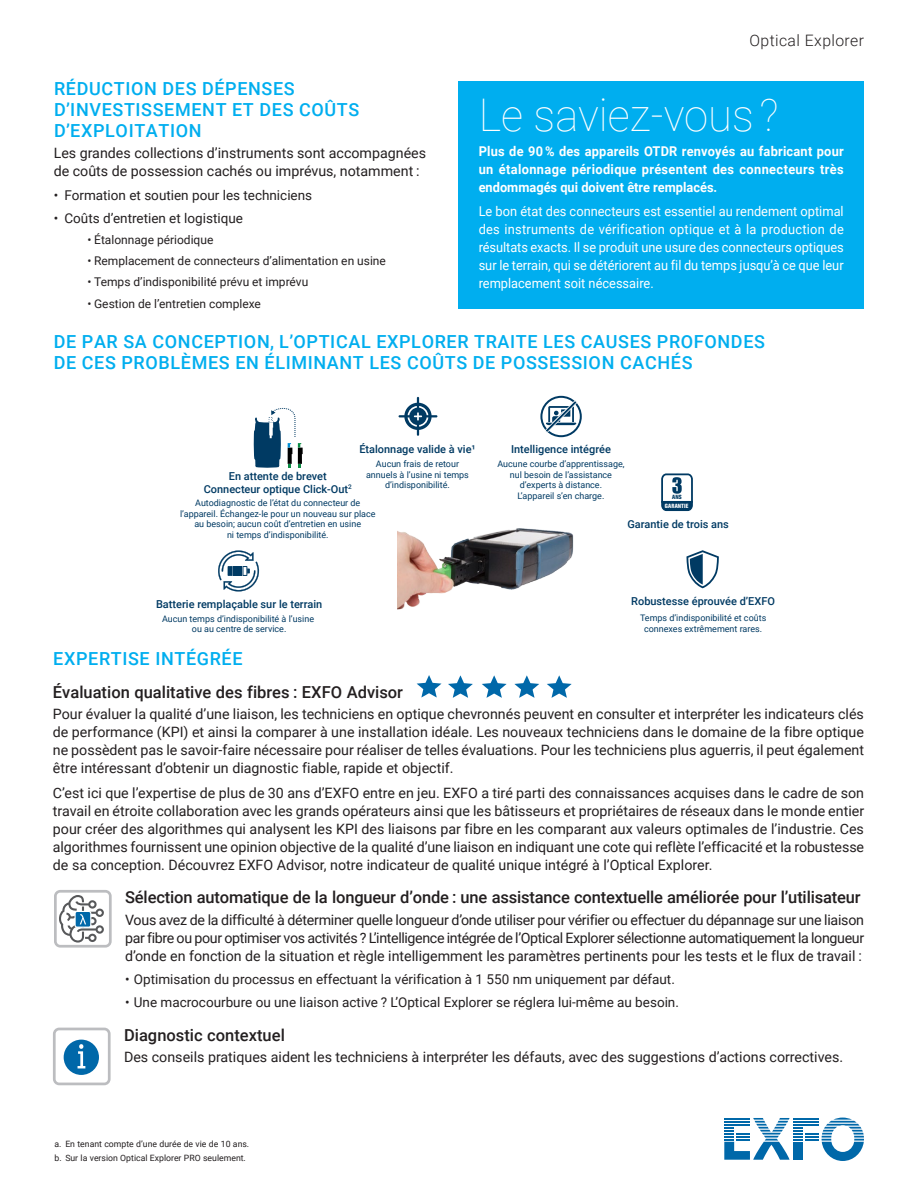
<style>
.page{position:relative;width:918px;height:1188px;background:#fff}
.page>*{position:absolute;margin:0;border:0;box-sizing:border-box;transform-origin:0 0}
.t1{font:100 45px "Roboto";color:#fff}
.t2{font:500 18px/21px "Roboto";letter-spacing:.035em;color:#00aeef}
.t3{font:500 16.5px "Roboto";letter-spacing:-.01em;color:#231f20}
.t4{font:300 15.75px "Roboto";letter-spacing:.025em;color:#231f20}
.t5{font:14.25px/18px "Roboto";color:#231f20;text-align:justify}
.t6{font:13.5px/18px "Roboto";color:#fff;text-align:justify;scale:.95 1}
.t7{font:13.5px "Roboto";color:#231f20}
.t8{font:700 13.5px/18px "Roboto";color:#fff;text-align:justify;scale:.95 1}
.t9{font:12px "Roboto";color:#231f20}
.t10{font:500 10.95px/12.5px "Roboto";color:#003a63;text-align:center}
.t11{font:9px/10.8px "Roboto";color:#003a63;text-align:center}
.t12{font:8.7px/14.4px "Roboto";color:#231f20}
.t13{font:800 condensed 6px "Akzidenz Grotesk BE";letter-spacing:.02em;color:#fff}
.t14{font:800 condensed 6px "Akzidenz Grotesk BE";color:#003a63}
</style>
<div class="page">
<svg style="left:724px;top:1118px;width:140px;height:43px"></svg>
<hr style="left:724px;top:1124px;width:26px;height:2px;background:#0068a9">
<div style="left:458px;top:81px;width:406px;height:228px;background:#00aeef"></div>
<svg style="left:448px;top:675px;width:25px;height:23px"></svg>
<svg style="left:417px;top:675px;width:24px;height:23px"></svg>
<svg style="left:547px;top:675px;width:25px;height:23px"></svg>
<svg style="left:514px;top:675px;width:25px;height:23px"></svg>
<svg style="left:482px;top:675px;width:25px;height:23px"></svg>
<svg style="left:54px;top:890px;width:58px;height:58px"></svg>
<svg style="left:53px;top:1028px;width:58px;height:57px"></svg>
<svg style="left:254px;top:408px;width:49px;height:60px"></svg>
<svg style="left:218px;top:550px;width:42px;height:42px"></svg>
<div style="left:233px;top:566px;width:5px;height:10px;background:#003a63"></div>
<hr style="left:238px;top:566px;width:4px;height:10px;background:#003a63">
<svg style="left:540px;top:396px;width:42px;height:41px"></svg>
<svg style="left:399px;top:397px;width:38px;height:39px"></svg>
<svg style="left:686px;top:550px;width:33px;height:38px"></svg>
<img style="left:398px;top:528px;width:176px;height:82px">
<svg style="left:661px;top:473px;width:32px;height:38px"></svg>
<p class="t2" style="left:54px;top:77px;width:307px">RÉDUCTION DES DÉPENSES<br>D’INVESTISSEMENT ET DES COÛTS<br>D’EXPLOITATION</p>
<p class="t5" style="left:54px;top:144px;width:374px">Les grandes collections d’instruments sont accompagnées de coûts de possession cachés ou imprévus, notamment :</p>
<p class="t7" style="left:54px;top:185px;width:260px">• Formation et soutien pour les techniciens</p>
<p class="t7" style="left:54px;top:209px;width:191px">• Coûts d’entretien et logistique</p>
<p class="t9" style="left:87px;top:231px;width:127px">• Étalonnage périodique</p>
<p class="t9" style="left:87px;top:253px;width:300px">• Remplacement de connecteurs d’alimentation en usine</p>
<p class="t9" style="left:87px;top:274px;width:222px">• Temps d’indisponibilité prévu et imprévu</p>
<p class="t9" style="left:87px;top:295px;width:175px">• Gestion de l’entretien complexe</p>
<p class="t4" style="left:750px;top:30px;width:116px">Optical Explorer</p>
<h1 class="t1" style="left:479px;top:83px;width:301px">Le saviez-vous ?</h1>
<p class="t8" style="left:479px;top:141px;width:386px">Plus de 90 % des appareils OTDR renvoyés au fabricant pour un étalonnage périodique présentent des connecteurs très endommagés qui doivent être remplacés.</p>
<p class="t6" style="left:479px;top:202px;width:386px">Le bon état des connecteurs est essentiel au rendement optimal des instruments de vérification optique et à la production de résultats exacts. Il se produit une usure des connecteurs optiques sur le terrain, qui se détériorent au fil du temps jusqu’à ce que leur remplacement soit nécessaire.</p>
<p class="t2" style="left:54px;top:331px;width:713px">DE PAR SA CONCEPTION, L’OPTICAL EXPLORER TRAITE LES CAUSES PROFONDES<br>DE CES PROBLÈMES EN ÉLIMINANT LES COÛTS DE POSSESSION CACHÉS</p>
<p class="t10" style="left:359px;top:443px;width:118px">Étalonnage valide à vie¹</p>
<p class="t11" style="left:366px;top:458px;width:104px">Aucun frais de retour annuels à l’usine ni temps d’indisponibilité.</p>
<p class="t10" style="left:204px;top:470px;width:149px">En attente de brevet<br>Connecteur optique Click-Out<sup>2</sup></p>
<p class="t11" style="left:180px;top:498px;width:197px">Autodiagnostic de l’état du connecteur de l’appareil. Échangez-le pour un nouveau sur place au besoin; aucun coût d’entretien en usine<br>ni temps d’indisponibilité.</p>
<p class="t10" style="left:156px;top:597px;width:168px">Batterie remplaçable sur le terrain</p>
<p class="t11" style="left:162px;top:613px;width:154px">Aucun temps d’indisponibilité à l’usine ou au centre de service.</p>
<p class="t10" style="left:511px;top:443px;width:101px">Intelligence intégrée</p>
<p class="t11" style="left:497px;top:458px;width:129px">Aucune courbe d’apprentissage, nul besoin de l’assistance d’experts à distance.<br>L’appareil s’en charge.</p>
<p class="t14" style="left:672px;top:493px;width:11px">ANS</p>
<p class="t13" style="left:665px;top:502px;width:25px">GARANTIE</p>
<p class="t10" style="left:628px;top:518px;width:103px">Garantie de trois ans</p>
<p class="t10" style="left:631px;top:595px;width:145px">Robustesse éprouvée d’EXFO</p>
<p class="t11" style="left:640px;top:612px;width:128px">Temps d’indisponibilité et coûts connexes extrêmement rares.</p>
<p class="t2" style="left:53px;top:647px;width:191px">EXPERTISE INTÉGRÉE</p>
<p class="t3" style="left:53px;top:680px;width:352px">Évaluation qualitative des fibres : EXFO Advisor</p>
<p class="t5" style="left:53px;top:705px;width:813px">Pour évaluer la qualité d’une liaison, les techniciens en optique chevronnés peuvent en consulter et interpréter les indicateurs clés de performance (KPI) et ainsi la comparer à une installation idéale. Les nouveaux techniciens dans le domaine de la fibre optique ne possèdent pas le savoir-faire nécessaire pour réaliser de telles évaluations. Pour les techniciens plus aguerris, il peut également être intéressant d’obtenir un diagnostic fiable, rapide et objectif.</p>
<p class="t5" style="left:53px;top:783px;width:813px">C’est ici que l’expertise de plus de 30 ans d’EXFO entre en jeu. EXFO a tiré parti des connaissances acquises dans le cadre de son travail en étroite collaboration avec les grands opérateurs ainsi que les bâtisseurs et propriétaires de réseaux dans le monde entier pour créer des algorithmes qui analysent les KPI des liaisons par fibre en les comparant aux valeurs optimales de l’industrie. Ces algorithmes fournissent une opinion objective de la qualité d’une liaison en indiquant une cote qui reflète l’efficacité et la robustesse de sa conception. Découvrez EXFO Advisor, notre indicateur de qualité unique intégré à l’Optical Explorer.</p>
<p class="t3" style="left:125px;top:886px;width:737px">Sélection automatique de la longueur d’onde : une assistance contextuelle améliorée pour l’utilisateur</p>
<p class="t5" style="left:125px;top:910px;width:740px">Vous avez de la difficulté à déterminer quelle longueur d’onde utiliser pour vérifier ou effectuer du dépannage sur une liaison par fibre ou pour optimiser vos activités ? L’intelligence intégrée de l’Optical Explorer sélectionne automatiquement la longueur d’onde en fonction de la situation et règle intelligemment les paramètres pertinents pour les tests et le flux de travail :</p>
<p class="t7" style="left:125px;top:970px;width:551px">• Optimisation du processus en effectuant la vérification à 1 550 nm uniquement par défaut.</p>
<p class="t7" style="left:125px;top:993px;width:555px">• Une macrocourbure ou une liaison active ? L’Optical Explorer se réglera lui-même au besoin.</p>
<p class="t3" style="left:124px;top:1023px;width:162px">Diagnostic contextuel</p>
<p class="t5" style="left:124px;top:1048px;width:721px">Des conseils pratiques aident les techniciens à interpréter les défauts, avec des suggestions d’actions correctives.</p>
<p class="t12" style="left:55px;top:1136px;width:196px">a. En tenant compte d’une durée de vie de 10 ans. b. Sur la version Optical Explorer PRO seulement.</p>
</div>
